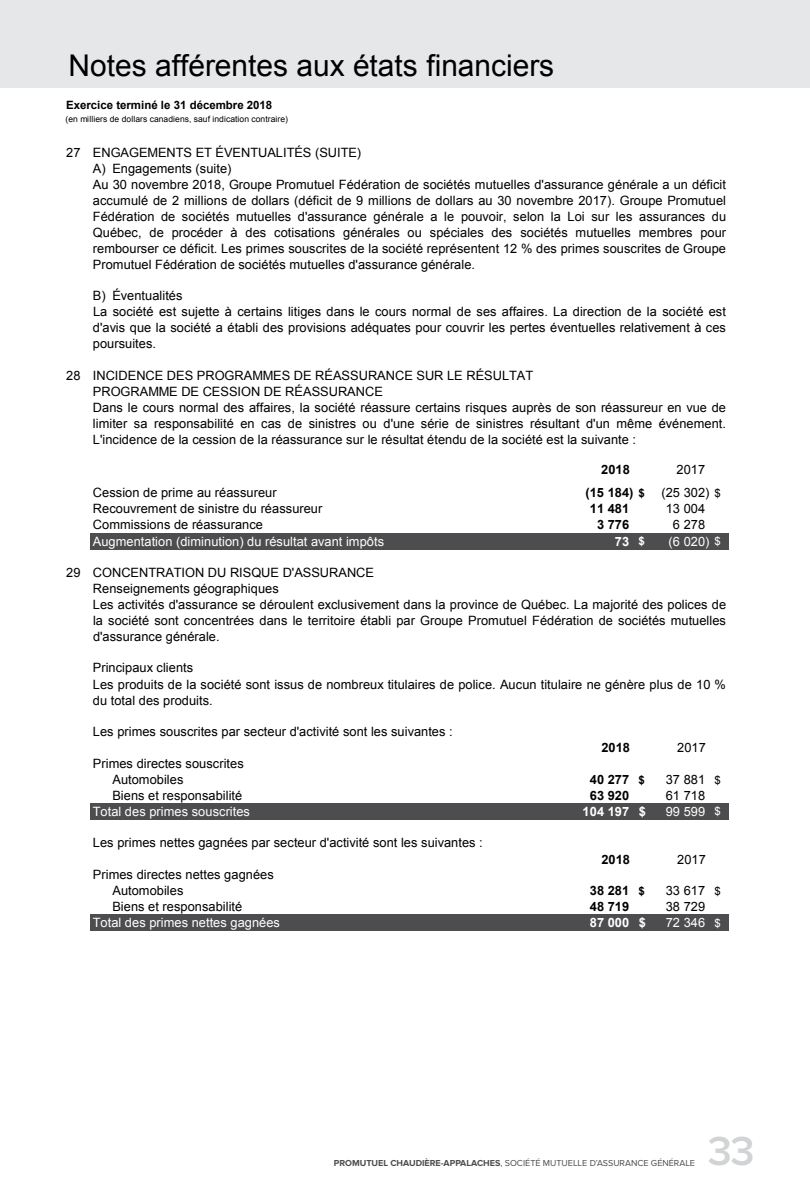
<style>
.page{position:relative;width:810px;height:1188px;background:#fff}
.page>*{position:absolute;margin:0;border:0;box-sizing:border-box;transform-origin:0 0}
.t1{font:600 42px "Proxima Nova";color:#d1d3d4}
.t2{font:30px "Arial";color:#000}
.t3{font:12.9px/15.9px "Arial";letter-spacing:.005em;color:#000}
.t4{font:12.9px "Arial";letter-spacing:.005em;color:#fff}
.t5{font:700 12.9px "Arial";letter-spacing:.005em;color:#000}
.t6{font:700 12.9px "Arial";letter-spacing:.005em;color:#fff}
.t7{font:700 11.4px "Arial";letter-spacing:-.005em;color:#000}
.t8{font:9px "Proxima Nova";color:#4d4d4f}
.t9{font:8.55px "Arial";letter-spacing:.005em;color:#000}
.s1{font-size:11.4px}
.s2{font-weight:700}
</style>
<div class="page">
<div style="left:0;top:0;width:810px;height:88px;background:#e6e7e8"></div>
<div style="left:90px;top:533px;width:639px;height:16px;background:#4d4d4f"></div>
<div style="left:90px;top:803px;width:639px;height:16px;background:#4d4d4f"></div>
<div style="left:90px;top:915px;width:639px;height:16px;background:#4d4d4f"></div>
<h2 class="t2" style="left:69px;top:46px;width:487px">Notes afférentes aux états financiers</h2>
<p class="t7" style="left:66px;top:98px;width:208px">Exercice terminé le 31 décembre 2018</p>
<p class="t9" style="left:66px;top:113px;width:224px">(en milliers de dollars canadiens, sauf indication contraire)</p>
<p class="t3" style="left:93px;top:145px;width:270px;text-indent:-27px">27 ENGAGEMENTS ET ÉVENTUALITÉS (SUITE)<br>A) Engagements (suite)</p>
<p class="t3" style="left:93px;top:177px;width:635px;text-align:justify">Au 30 novembre 2018, Groupe Promutuel Fédération de sociétés mutuelles d'assurance générale a un déficit accumulé de 2 millions de dollars (déficit de 9 millions de dollars au 30 novembre 2017). Groupe Promutuel Fédération de sociétés mutuelles d'assurance générale a le pouvoir, selon la Loi sur les assurances du Québec, de procéder à des cotisations générales ou spéciales des sociétés mutuelles membres pour rembourser ce déficit. Les primes souscrites de la société représentent 12 % des primes souscrites de Groupe Promutuel Fédération de sociétés mutuelles d'assurance générale.</p>
<p class="t3" style="left:93px;top:288px;width:91px">B) Éventualités</p>
<p class="t3" style="left:93px;top:304px;width:635px;text-align:justify">La société est sujette à certains litiges dans le cours normal de ses affaires. La direction de la société est d'avis que la société a établi des provisions adéquates pour couvrir les pertes éventuelles relativement à ces poursuites.</p>
<p class="t3" style="left:93px;top:367px;width:442px;text-indent:-27px">28 INCIDENCE DES PROGRAMMES DE RÉASSURANCE SUR LE RÉSULTAT<br>PROGRAMME DE CESSION DE RÉASSURANCE</p>
<p class="t3" style="left:93px;top:399px;width:635px;text-align:justify">Dans le cours normal des affaires, la société réassure certains risques auprès de son réassureur en vue de limiter sa responsabilité en cas de sinistres ou d'une série de sinistres résultant d'un même événement.<br>L'incidence de la cession de la réassurance sur le résultat étendu de la société est la suivante :</p>
<p class="t5" style="left:601px;top:461px;width:30px">2018</p>
<p class="t3" style="left:677px;top:462px;width:30px">2017</p>
<p class="t3" style="left:93px;top:485px;width:185px">Cession de prime au réassureur</p>
<p class="t5" style="left:586px;top:484px;width:61px">(15 184) <span class="s1">$</span></p>
<p class="t3" style="left:661px;top:485px;width:61px">(25 302) <span class="s1">$</span></p>
<p class="t3" style="left:93px;top:501px;width:231px">Recouvrement de sinistre du réassureur</p>
<p class="t5" style="left:590px;top:500px;width:41px">11 481</p>
<p class="t3" style="left:666px;top:501px;width:41px">13 004</p>
<p class="t3" style="left:93px;top:517px;width:172px">Commissions de réassurance</p>
<p class="t5" style="left:597px;top:516px;width:34px">3 776</p>
<p class="t3" style="left:673px;top:517px;width:34px">6 278</p>
<p class="t4" style="left:93px;top:533px;width:293px">Augmentation (diminution) du résultat avant impôts</p>
<p class="t6" style="left:615px;top:532px;width:31px">73 <span class="s1">$</span></p>
<p class="t4" style="left:669px;top:533px;width:54px">(6 020) <span class="s1">$</span></p>
<p class="t3" style="left:93px;top:565px;width:283px;text-indent:-27px">29 CONCENTRATION DU RISQUE D'ASSURANCE<br>Renseignements géographiques</p>
<p class="t3" style="left:93px;top:597px;width:635px;text-align:justify">Les activités d'assurance se déroulent exclusivement dans la province de Québec. La majorité des polices de la société sont concentrées dans le territoire établi par Groupe Promutuel Fédération de sociétés mutuelles d'assurance générale.</p>
<p class="t3" style="left:93px;top:660px;width:102px">Principaux clients</p>
<p class="t3" style="left:93px;top:676px;width:635px">Les produits de la société sont issus de nombreux titulaires de police. Aucun titulaire ne génère plus de 10 % du total des produits.</p>
<p class="t3" style="left:93px;top:724px;width:361px">Les primes souscrites par secteur d'activité sont les suivantes :</p>
<p class="t3" style="left:112px;top:755px;width:133px;text-indent:-20px">Primes directes souscrites<br>Automobiles</p>
<p class="t5" style="left:601px;top:739px;width:30px">2018</p>
<p class="t3" style="left:677px;top:740px;width:30px">2017</p>
<p class="t5" style="left:590px;top:771px;width:57px">40 277 <span class="s1">$</span></p>
<p class="t3" style="left:666px;top:771px;width:57px">37 881 <span class="s1">$</span></p>
<p class="t3" style="left:112px;top:787px;width:131px">Biens et responsabilité</p>
<p class="t5" style="left:590px;top:786px;width:41px">63 920</p>
<p class="t3" style="left:666px;top:787px;width:41px">61 718</p>
<p class="t4" style="left:93px;top:803px;width:159px">Total des primes souscrites</p>
<p class="t6" style="left:583px;top:803px;width:65px">104 197 $</p>
<p class="t4" style="left:666px;top:803px;width:57px">99 599 <span class="s1">$</span></p>
<p class="t3" style="left:93px;top:835px;width:391px">Les primes nettes gagnées par secteur d'activité sont les suivantes :</p>
<p class="t5" style="left:601px;top:850px;width:30px">2018</p>
<p class="t3" style="left:677px;top:851px;width:30px">2017</p>
<p class="t3" style="left:112px;top:867px;width:163px;text-indent:-20px">Primes directes nettes gagnées<br>Automobiles</p>
<p class="t5" style="left:590px;top:882px;width:57px">38 281 <span class="s1">$</span></p>
<p class="t3" style="left:666px;top:883px;width:57px">33 617 <span class="s1">$</span></p>
<p class="t3" style="left:112px;top:899px;width:131px">Biens et responsabilité</p>
<p class="t5" style="left:590px;top:898px;width:41px">48 719</p>
<p class="t3" style="left:666px;top:899px;width:41px">38 729</p>
<p class="t4" style="left:93px;top:914px;width:189px">Total des primes nettes gagnées</p>
<p class="t6" style="left:590px;top:914px;width:58px">87 000 $</p>
<p class="t4" style="left:666px;top:914px;width:57px">72 346 <span class="s1">$</span></p>
<p class="t8" style="left:334px;top:1157px;width:363px"><span class="s2">PROMUTUEL CHAUDIÈRE-APPALACHES</span>, SOCIÉTÉ MUTUELLE D’ASSURANCE GÉNÉRALE</p>
<h1 class="t1" style="left:708px;top:1127px;width:48px">33</h1>
</div>
